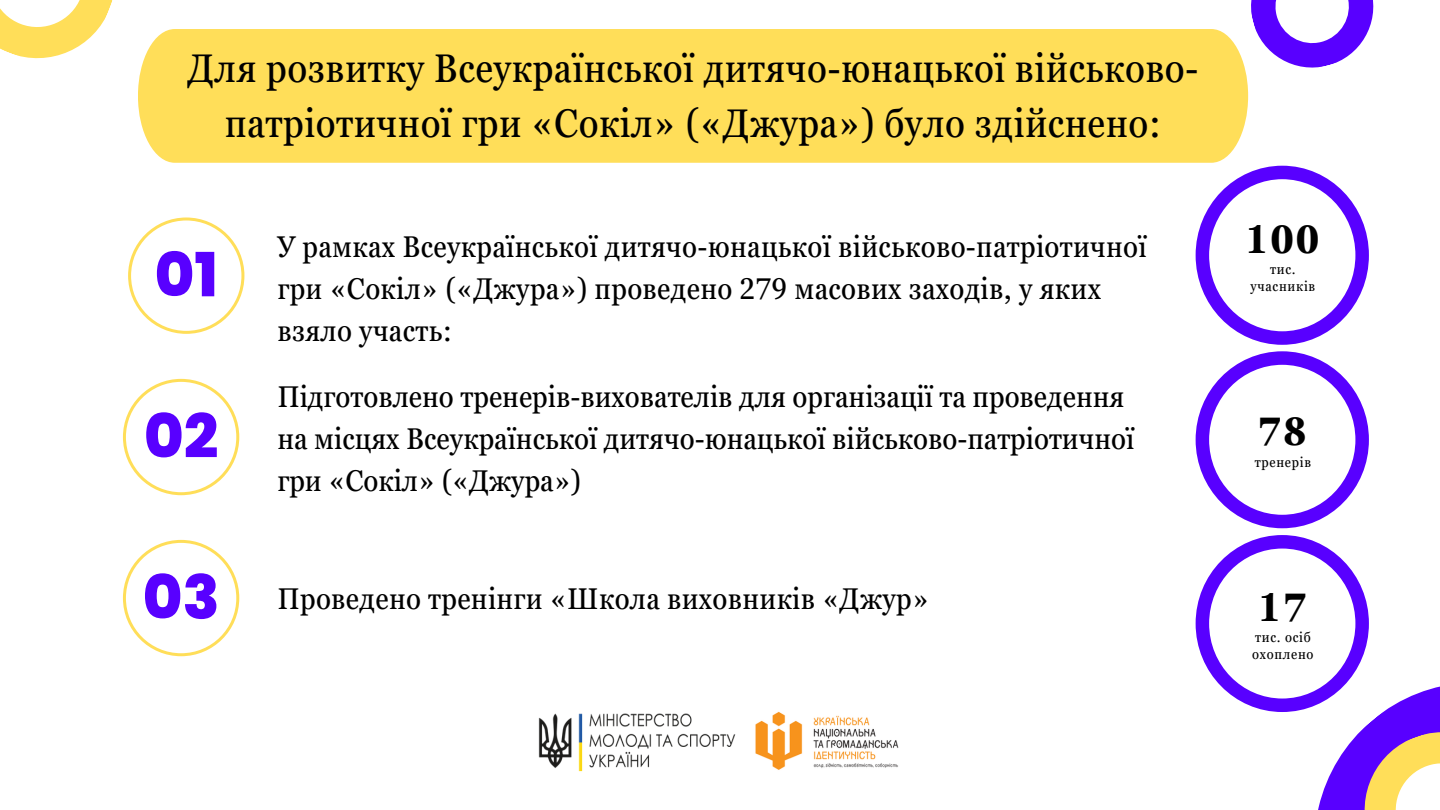
<style>
.page{position:relative;width:1440px;height:810px;background:#fff}
.page>*{position:absolute;margin:0;border:0;box-sizing:border-box;transform-origin:0 0}
.t1{font:800 60.8px "Poppins";color:#5800ff}
.t2{font:condensed 40px/55.5px "Georgia Pro";letter-spacing:.01em;color:#000;text-align:center}
.t3{font:700 condensed 39.8px "Georgia Pro";letter-spacing:.05em;color:#000}
.t4{font:condensed 30px/42px "Georgia Pro";letter-spacing:.01em;color:#000}
.t5{font:condensed 14px "Georgia Pro";letter-spacing:.05em;color:#000}
</style>
<div class="page">
<svg style="left:128px;top:217px;width:116px;height:117px"></svg>
<svg style="left:123px;top:379px;width:116px;height:116px"></svg>
<svg style="left:0;top:0;width:113px;height:59px"></svg>
<svg style="left:1251px;top:0;width:123px;height:68px"></svg>
<div style="left:138px;top:29px;width:1110px;height:134px;background:#ffde59"></div>
<svg style="left:1196px;top:166px;width:173px;height:179px"></svg>
<svg style="left:1196px;top:351px;width:173px;height:177px"></svg>
<svg style="left:1196px;top:535px;width:244px;height:275px"></svg>
<svg style="left:123px;top:540px;width:116px;height:116px"></svg>
<img style="left:755px;top:711px;width:144px;height:59px">
<img style="left:538px;top:713px;width:198px;height:59px">
<h2 class="t2" style="left:187px;top:40px;width:1013px">Для розвитку Всеукраїнської дитячо-юнацької військово&shy;патріотичної гри «Сокіл» («Джура») було здійснено:</h2>
<h1 class="t1" style="left:155px;top:232px;width:65px">01</h1>
<p class="t1" style="left:144px;top:394px;width:76px">02</p>
<p class="t1" style="left:143px;top:555px;width:79px">03</p>
<h2 class="t4" style="left:277px;top:225px;width:871px">У рамках Всеукраїнської дитячо-юнацької військово-патріотичної гри «Сокіл» («Джура») проведено 279 масових заходів, у яких взяло участь:</h2>
<p class="t4" style="left:277px;top:376px;width:858px">Підготовлено тренерів-вихователів для організації та проведення на місцях Всеукраїнської дитячо-юнацької військово-патріотичної гри «Сокіл» («Джура»)</p>
<p class="t4" style="left:277px;top:577px;width:653px">Проведено тренінги «Школа виховників «Джур»</p>
<p class="t3" style="left:1245px;top:216px;width:76px">100</p>
<p class="t5" style="left:1270px;top:262px;width:27px">тис.</p>
<p class="t5" style="left:1251px;top:278px;width:66px">учасників</p>
<p class="t3" style="left:1258px;top:409px;width:50px">78</p>
<h2 class="t5" style="left:1255px;top:454px;width:58px">тренерів</h2>
<p class="t3" style="left:1258px;top:584px;width:50px">17</p>
<p class="t5" style="left:1255px;top:629px;width:57px">тис. осіб</p>
<p class="t5" style="left:1252px;top:646px;width:63px">охоплено</p>
</div>
